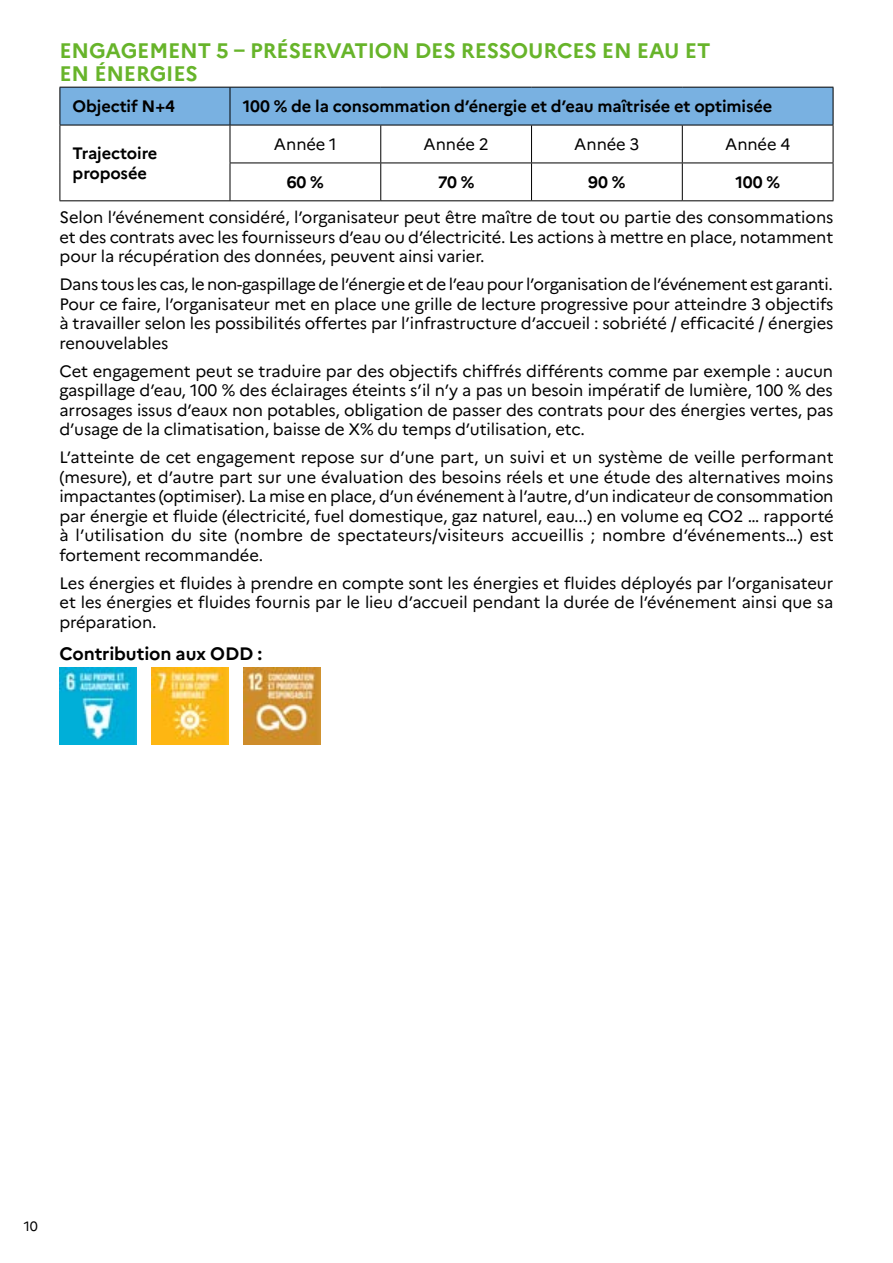
<style>
.page{position:relative;width:893px;height:1263px;background:#fff}
.page>*{position:absolute;margin:0;border:0;box-sizing:border-box;transform-origin:0 0}
.t1{font:700 21px/22.5px "Marianne";letter-spacing:-.01em;color:#67b42a}
.t2{font:700 18px "Marianne";letter-spacing:-.01em;color:#000}
.t3{font:16.5px/19.5px "Marianne";letter-spacing:-.01em;color:#000;text-align:justify}
.t4{font:700 16.5px/19.5px "Marianne";letter-spacing:-.01em;color:#000}
.t5{font:13.5px "Marianne";color:#000}
</style>
<div class="page">
<div style="left:61px;top:88px;width:772px;height:37px;background:#79b1e1"></div>
<hr style="left:60px;top:87px;width:170px;height:1px;background:#000">
<hr style="left:60px;top:88px;width:1px;height:37px;background:#000">
<hr style="left:230px;top:87px;width:151px;height:1px;background:#000">
<hr style="left:230px;top:88px;width:1px;height:37px;background:#000">
<hr style="left:381px;top:87px;width:150px;height:1px;background:#000">
<hr style="left:531px;top:87px;width:151px;height:1px;background:#000">
<hr style="left:682px;top:87px;width:151px;height:1px;background:#000">
<hr style="left:833px;top:88px;width:1px;height:37px;background:#000">
<hr style="left:60px;top:125px;width:170px;height:1px;background:#000">
<hr style="left:60px;top:125px;width:1px;height:38px;background:#000">
<hr style="left:230px;top:125px;width:151px;height:1px;background:#000">
<hr style="left:230px;top:125px;width:1px;height:38px;background:#000">
<hr style="left:381px;top:125px;width:150px;height:1px;background:#000">
<hr style="left:380px;top:125px;width:1px;height:38px;background:#000">
<hr style="left:531px;top:125px;width:151px;height:1px;background:#000">
<hr style="left:531px;top:125px;width:1px;height:38px;background:#000">
<hr style="left:682px;top:125px;width:151px;height:1px;background:#000">
<hr style="left:682px;top:125px;width:1px;height:38px;background:#000">
<hr style="left:833px;top:125px;width:1px;height:38px;background:#000">
<hr style="left:60px;top:163px;width:1px;height:37px;background:#000">
<hr style="left:230px;top:163px;width:151px;height:1px;background:#000">
<hr style="left:230px;top:163px;width:1px;height:37px;background:#000">
<hr style="left:381px;top:163px;width:150px;height:1px;background:#000">
<hr style="left:380px;top:163px;width:1px;height:37px;background:#000">
<hr style="left:531px;top:163px;width:151px;height:1px;background:#000">
<hr style="left:531px;top:163px;width:1px;height:37px;background:#000">
<hr style="left:682px;top:163px;width:151px;height:1px;background:#000">
<hr style="left:682px;top:163px;width:1px;height:37px;background:#000">
<hr style="left:833px;top:163px;width:1px;height:37px;background:#000">
<hr style="left:60px;top:200px;width:170px;height:1px;background:#000">
<hr style="left:230px;top:200px;width:151px;height:1px;background:#000">
<hr style="left:381px;top:200px;width:150px;height:1px;background:#000">
<hr style="left:531px;top:200px;width:151px;height:1px;background:#000">
<hr style="left:682px;top:200px;width:151px;height:1px;background:#000">
<img style="left:60px;top:668px;width:76px;height:76px">
<img style="left:151px;top:668px;width:77px;height:76px">
<img style="left:243px;top:668px;width:77px;height:76px">
<p class="t1" style="left:60px;top:40px;width:652px">ENGAGEMENT 5 – PRÉSERVATION DES RESSOURCES EN EAU ET<br>EN ÉNERGIES</p>
<p class="t4" style="left:73px;top:97px;width:104px">Objectif N+4</p>
<p class="t4" style="left:243px;top:97px;width:531px">100 % de la consommation d’énergie et d’eau maîtrisée et optimisée</p>
<p class="t4" style="left:73px;top:144px;width:86px">Trajectoire proposée</p>
<p class="t3" style="left:274px;top:135px;width:64px">Année 1</p>
<p class="t3" style="left:424px;top:135px;width:67px">Année 2</p>
<p class="t3" style="left:574px;top:135px;width:67px">Année 3</p>
<p class="t3" style="left:725px;top:135px;width:67px">Année 4</p>
<p class="t4" style="left:287px;top:172px;width:39px">60 %</p>
<p class="t4" style="left:438px;top:172px;width:38px">70 %</p>
<p class="t4" style="left:588px;top:172px;width:39px">90 %</p>
<p class="t4" style="left:735px;top:172px;width:46px">100 %</p>
<p class="t3" style="left:60px;top:208px;width:775px">Selon l’événement considéré, l’organisateur peut être maître de tout ou partie des consommations et des contrats avec les fournisseurs d’eau ou d’électricité. Les actions à mettre en place, notamment pour la récupération des données, peuvent ainsi varier.</p>
<p class="t3" style="left:60px;top:275px;width:775px">Dans tous les cas, le non-gaspillage de l’énergie et de l’eau pour l’organisation de l’événement est garanti.<br>Pour ce faire, l’organisateur met en place une grille de lecture progressive pour atteindre 3 objectifs à travailler selon les possibilités offertes par l’infrastructure d’accueil : sobriété / efficacité / énergies renouvelables</p>
<p class="t3" style="left:60px;top:361px;width:775px">Cet engagement peut se traduire par des objectifs chiffrés différents comme par exemple : aucun gaspillage d’eau, 100 % des éclairages éteints s’il n’y a pas un besoin impératif de lumière, 100 % des arrosages issus d’eaux non potables, obligation de passer des contrats pour des énergies vertes, pas d’usage de la climatisation, baisse de X% du temps d’utilisation, etc.</p>
<p class="t3" style="left:60px;top:448px;width:776px">L’atteinte de cet engagement repose sur d’une part, un suivi et un système de veille performant (mesure), et d’autre part sur une évaluation des besoins réels et une étude des alternatives moins impactantes (optimiser). La mise en place, d’un événement à l’autre, d’un indicateur de consommation par énergie et fluide (électricité, fuel domestique, gaz naturel, eau...) en volume eq CO2 … rapporté à l’utilisation du site (nombre de spectateurs/visiteurs accueillis ; nombre d’événements…) est fortement recommandée.</p>
<p class="t3" style="left:60px;top:573px;width:775px">Les énergies et fluides à prendre en compte sont les énergies et fluides déployés par l’organisateur et les énergies et fluides fournis par le lieu d’accueil pendant la durée de l’événement ainsi que sa préparation.</p>
<p class="t2" style="left:60px;top:643px;width:204px">Contribution aux ODD :</p>
<p class="t5" style="left:24px;top:1217px;width:16px">10</p>
</div>
